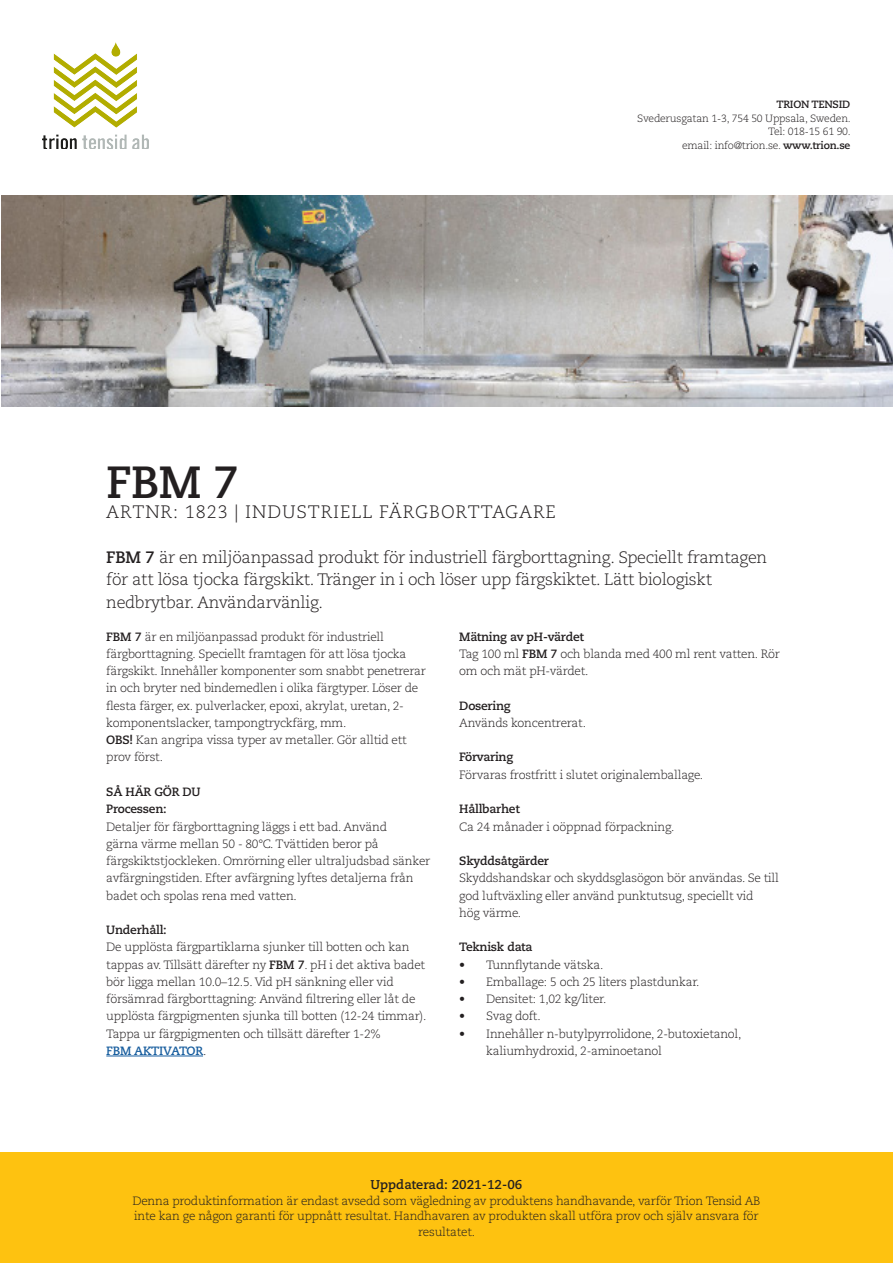
<style>
.page{position:relative;width:893px;height:1263px;background:#fff}
.page>*{position:absolute;margin:0;border:0;box-sizing:border-box;transform-origin:0 0}
.Rubrik{font:700 45px "Caecilia LT Std";color:#231f20}
.Rubrik-2{font:300 18px "Caecilia LT Std";letter-spacing:.05em;color:#231f20}
.Ingress{font:300 16.5px/22.5px "Caecilia LT Std";letter-spacing:-.02em;color:#231f20}
.t1{font:700 12.75px "Caecilia LT Std";color:#231f20}
.Rubrik_3{font:300 12px/17.2px "Caecilia LT Std";letter-spacing:-.02em;color:#231f20}
.Brödtext{font:300 12px/17.2px "Caecilia LT Std";letter-spacing:-.02em;color:#231f20}
.Rubrik_2{font:300 12px/17.2px "Caecilia LT Std";letter-spacing:-.02em;color:#231f20}
.Rubrik_3-2{font:700 12px "Caecilia LT Std";letter-spacing:-.02em;color:#231f20}
.Rubrik_3-3{font:700 12px "Caecilia LT Std";letter-spacing:-.02em;color:#175d9e}
.Rubrik_2-2{font:700 12px "Caecilia LT Std";letter-spacing:-.02em;color:#231f20}
.t2{font:300 10.5px "Caecilia LT Std";letter-spacing:-.02em;color:#231f20}
.t3{font:700 10.5px "Caecilia LT Std";letter-spacing:-.02em;color:#231f20}
.s1{font-weight:700}
.s2{font-weight:300;color:#231f20}
</style>
<div class="page">
<div style="left:0;top:1152px;width:893px;height:111px;background:#fec210"></div>
<img style="left:1px;top:196px;width:892px;height:210px">
<img style="left:43px;top:43px;width:106px;height:106px">
<hr style="left:106px;top:1056px;width:97px;height:1px;background:#175d9e">
<p class="t3" style="left:776px;top:98px;width:76px">TRION TENSID</p>
<p class="t2" style="left:637px;top:112px;width:215px">Svederusgatan 1-3, 754 50 Uppsala, Sweden.</p>
<p class="t2" style="left:768px;top:126px;width:84px">Tel: 018-15 61 90.</p>
<p class="t2" style="left:682px;top:139px;width:170px">email: info@trion.se. <span class="s1">www.trion.se</span></p>
<p class="Rubrik" style="left:106px;top:456px;width:135px">FBM 7</p>
<p class="Rubrik-2" style="left:106px;top:501px;width:451px">ARTNR: 1823 | INDUSTRIELL FÄRGBORTTAGARE</p>
<p class="Ingress" style="left:106px;top:546px;width:662px"><span class="s1">FBM 7</span> är en miljöanpassad produkt för industriell färgborttagning. Speciellt framtagen för att lösa tjocka färgskikt. Tränger in i och löser upp färgskiktet. Lätt biologiskt nedbrytbar. Användarvänlig.</p>
<p class="Rubrik_2" style="left:106px;top:628px;width:321px"><span class="s1">FBM 7</span> är en miljöanpassad produkt för industriell färgborttagning. Speciellt framtagen för att lösa tjocka färgskikt. Innehåller komponenter som snabbt penetrerar in och bryter ned bindemedlen i olika färgtyper. Löser de flesta färger, ex. pulverlacker, epoxi, akrylat, uretan, 2- komponentslacker, tampongtryckfärg, mm.</p>
<p class="Brödtext" style="left:106px;top:732px;width:302px"><span class="s1">OBS!</span> Kan angripa vissa typer av metaller. Gör alltid ett prov först.</p>
<p class="Rubrik_2-2" style="left:106px;top:785px;width:96px">SÅ HÄR GÖR DU</p>
<p class="Rubrik_3-2" style="left:106px;top:802px;width:62px">Processen:</p>
<p class="Brödtext" style="left:106px;top:818px;width:326px">Detaljer för färgborttagning läggs i ett bad. Använd<br>gärna värme mellan 50 - 80°C. Tvättiden beror på färgskiktstjockleken. Omrörning eller ultraljudsbad sänker avfärgningstiden. Efter avfärgning lyftes detaljerna från badet och spolas rena med vatten.</p>
<p class="Rubrik_3-2" style="left:106px;top:923px;width:62px">Underhåll:</p>
<p class="Rubrik_3" style="left:106px;top:939px;width:322px">De upplösta färgpartiklarna sjunker till botten och kan tappas av. Tillsätt därefter ny <span class="s1">FBM 7</span>. pH i det aktiva badet bör ligga mellan 10.0–12.5. Vid pH sänkning eller vid försämrad färgborttagning: Använd filtrering eller låt de upplösta färgpigmenten sjunka till botten (12-24 timmar).<br>Tappa ur färgpigmenten och tillsätt därefter 1-2%</p>
<p class="Rubrik_3-3" style="left:106px;top:1043px;width:102px">FBM AKTIVATOR<span class="s2">.</span></p>
<p class="Rubrik_3-2" style="left:459px;top:629px;width:126px">Mätning av pH-värdet</p>
<p class="Brödtext" style="left:459px;top:645px;width:322px">Tag 100 ml <span class="s1">FBM 7</span> och blanda med 400 ml rent vatten. Rör om och mät pH-värdet.</p>
<p class="Rubrik_3-2" style="left:459px;top:698px;width:53px">Dosering</p>
<p class="Brödtext" style="left:459px;top:714px;width:128px">Används koncentrerat.</p>
<p class="Rubrik_3-2" style="left:459px;top:750px;width:56px">Förvaring</p>
<p class="Brödtext" style="left:459px;top:766px;width:246px">Förvaras frostfritt i slutet originalemballage.</p>
<p class="Rubrik_3-2" style="left:459px;top:802px;width:62px">Hållbarhet</p>
<p class="Brödtext" style="left:459px;top:818px;width:217px">Ca 24 månader i oöppnad förpackning.</p>
<p class="Rubrik_3-2" style="left:459px;top:854px;width:91px">Skyddsåtgärder</p>
<p class="Brödtext" style="left:459px;top:870px;width:321px">Skyddshandskar och skyddsglasögon bör användas. Se till</p>
<p class="Brödtext" style="left:459px;top:887px;width:296px">god luftväxling eller använd punktutsug, speciellt vid</p>
<p class="Brödtext" style="left:459px;top:904px;width:64px">hög värme.</p>
<p class="Rubrik_3-2" style="left:459px;top:940px;width:75px">Teknisk data</p>
<p class="Rubrik_3" style="left:459px;top:956px;width:146px">• Tunnflytande vätska.</p>
<p class="Rubrik_3" style="left:459px;top:973px;width:242px">• Emballage: 5 och 25 liters plastdunkar.</p>
<p class="Rubrik_3" style="left:459px;top:990px;width:149px">• Densitet: 1,02 kg/liter.</p>
<p class="Rubrik_3" style="left:459px;top:1008px;width:83px">• Svag doft.</p>
<p class="Rubrik_3" style="left:486px;top:1025px;width:257px;text-indent:-27px">• Innehåller n-butylpyrrolidone, 2-butoxietanol, kaliumhydroxid, 2-aminoetanol</p>
<p class="t1" style="left:371px;top:1177px;width:153px">Uppdaterad: 2021-12-06</p>
<p class="Rubrik_3" style="left:133px;top:1193px;width:629px;line-height:15.8px;text-align:center">Denna produktinformation är endast avsedd som vägledning av produktens handhavande, varför Trion Tensid AB inte kan ge någon garanti för uppnått resultat. Handhavaren av produkten skall utföra prov och själv ansvara för resultatet.</p>
</div>
